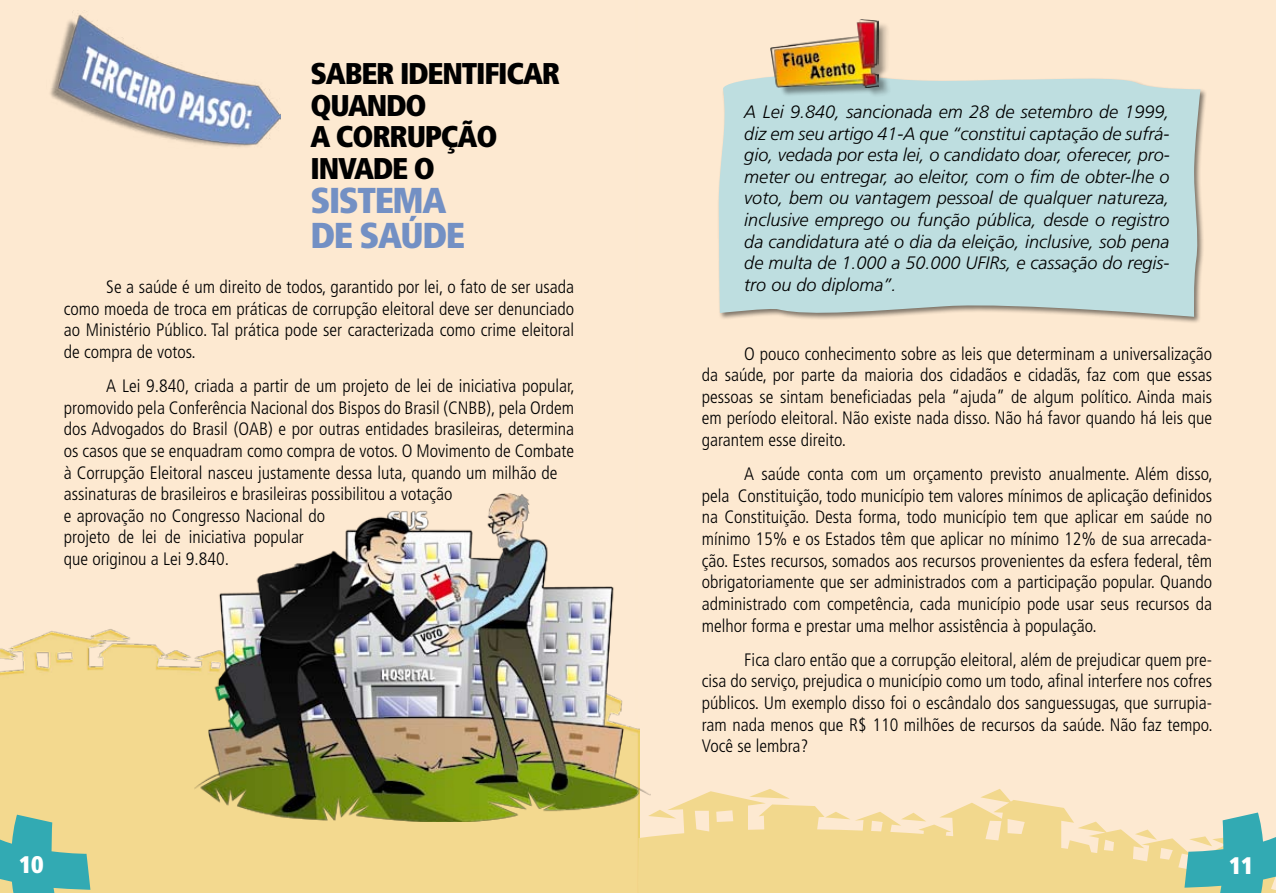
<style>
.page{position:relative;width:1276px;height:893px;background:#fff}
.page>*{position:absolute;margin:0;border:0;box-sizing:border-box;transform-origin:0 0}
.t1{font:900 condensed 36px/34.5px "Frutiger 87 Extra";letter-spacing:-.04em;color:#7390c4}
.t2{font:900 condensed 30px/31.5px "Frutiger 87 Extra";letter-spacing:-.04em;color:#000}
.t3{font:900 condensed 24px "Frutiger 87 Extra";color:#fff}
.t4{font:condensed 18px/21.6px "Frutiger 47 Light";color:#000;text-align:justify}
.t5{font:italic 18px/21.6px "Frutiger 46 Light";color:#000;text-align:justify}
</style>
<div class="page">
<img style="left:0;top:623px;width:638px;height:270px">
<img style="left:47px;top:11px;width:234px;height:142px">
<img style="left:195px;top:493px;width:455px;height:328px">
<div style="left:717px;top:73px;width:497px;height:257px;background:#000;opacity:.5"></div>
<svg style="left:719px;top:70px;width:481px;height:247px;background:#c0dcdc"></svg>
<svg style="left:638px;top:789px;width:638px;height:104px;background:#f5dda4"></svg>
<div style="left:774px;top:21px;width:123px;height:83px;background:#000;opacity:.4"></div>
<img style="left:771px;top:19px;width:107px;height:68px">
<svg style="left:0;top:815px;width:90px;height:78px;background:#71b9a7"></svg>
<svg style="left:1184px;top:812px;width:92px;height:81px;background:#78beb8"></svg>
<h2 class="t2" style="left:310px;top:58px;width:251px">SABER IDENTIFICAR<br>QUANDO<br>A CORRUPÇÃO<br>INVADE O</h2>
<h1 class="t1" style="left:310px;top:183px;width:156px">SISTEMA<br>DE SAÚDE</h1>
<p class="t4" style="left:64px;top:276px;width:512px;text-indent:43px">Se a saúde é um direito de todos, garantido por lei, o fato de ser usada como moeda de troca em práticas de corrupção eleitoral deve ser denunciado ao Ministério Público. Tal prática pode ser caracterizada como crime eleitoral de compra de votos.</p>
<p class="t4" style="left:64px;top:375px;width:512px;text-align:left;text-indent:43px">A Lei 9.840, criada a partir de um projeto de lei de iniciativa popular, promovido pela Conferência Nacional dos Bispos do Brasil (CNBB), pela Ordem dos Advogados do Brasil (OAB) e por outras entidades brasileiras, determina os casos que se enquadram como compra de votos. O Movimento de Combate à Corrupção Eleitoral nasceu justamente dessa luta, quando um milhão de assinaturas de brasileiros e brasileiras possibilitou a votação<br>e aprovação no Congresso Nacional do<br>projeto de lei de iniciativa popular<br>que originou a Lei 9.840.</p>
<p class="t5" style="left:744px;top:101px;width:427px">A Lei 9.840, sancionada em 28 de setembro de 1999, diz em seu artigo 41-A que “constitui captação de sufrá&shy;gio, vedada por esta lei, o candidato doar, oferecer, pro&shy;meter ou entregar, ao eleitor, com o fim de obter-lhe o voto, bem ou vantagem pessoal de qualquer natureza, inclusive emprego ou função pública, desde o registro da candidatura até o dia da eleição, inclusive, sob pena de multa de 1.000 a 50.000 UFIRs, e cassação do regis&shy;tro ou do diploma”.</p>
<p class="t4" style="left:702px;top:343px;width:512px;text-indent:43px">O pouco conhecimento sobre as leis que determinam a universalização da saúde, por parte da maioria dos cidadãos e cidadãs, faz com que essas pessoas se sintam beneficiadas pela “ajuda” de algum político. Ainda mais em período eleitoral. Não existe nada disso. Não há favor quando há leis que garantem esse direito.</p>
<p class="t4" style="left:702px;top:463px;width:512px;text-indent:43px">A saúde conta com um orçamento previsto anualmente. Além disso, pela Constituição, todo município tem valores mínimos de aplicação definidos na Constituição. Desta forma, todo município tem que aplicar em saúde no mínimo 15% e os Estados têm que aplicar no mínimo 12% de sua arrecada&shy;ção. Estes recursos, somados aos recursos provenientes da esfera federal, têm obrigatoriamente que ser administrados com a participação popular. Quando administrado com competência, cada município pode usar seus recursos da melhor forma e prestar uma melhor assistência à população.</p>
<p class="t4" style="left:702px;top:649px;width:512px;text-indent:43px">Fica claro então que a corrupção eleitoral, além de prejudicar quem pre&shy;cisa do serviço, prejudica o município como um todo, afinal interfere nos cofres públicos. Um exemplo disso foi o escândalo dos sanguessugas, que surrupia&shy;ram nada menos que R$ 110 milhões de recursos da saúde. Não faz tempo.<br>Você se lembra?</p>
<h3 class="t3" style="left:19px;top:850px;width:26px">10</h3>
<h3 class="t3" style="left:1229px;top:851px;width:26px">11</h3>
</div>
